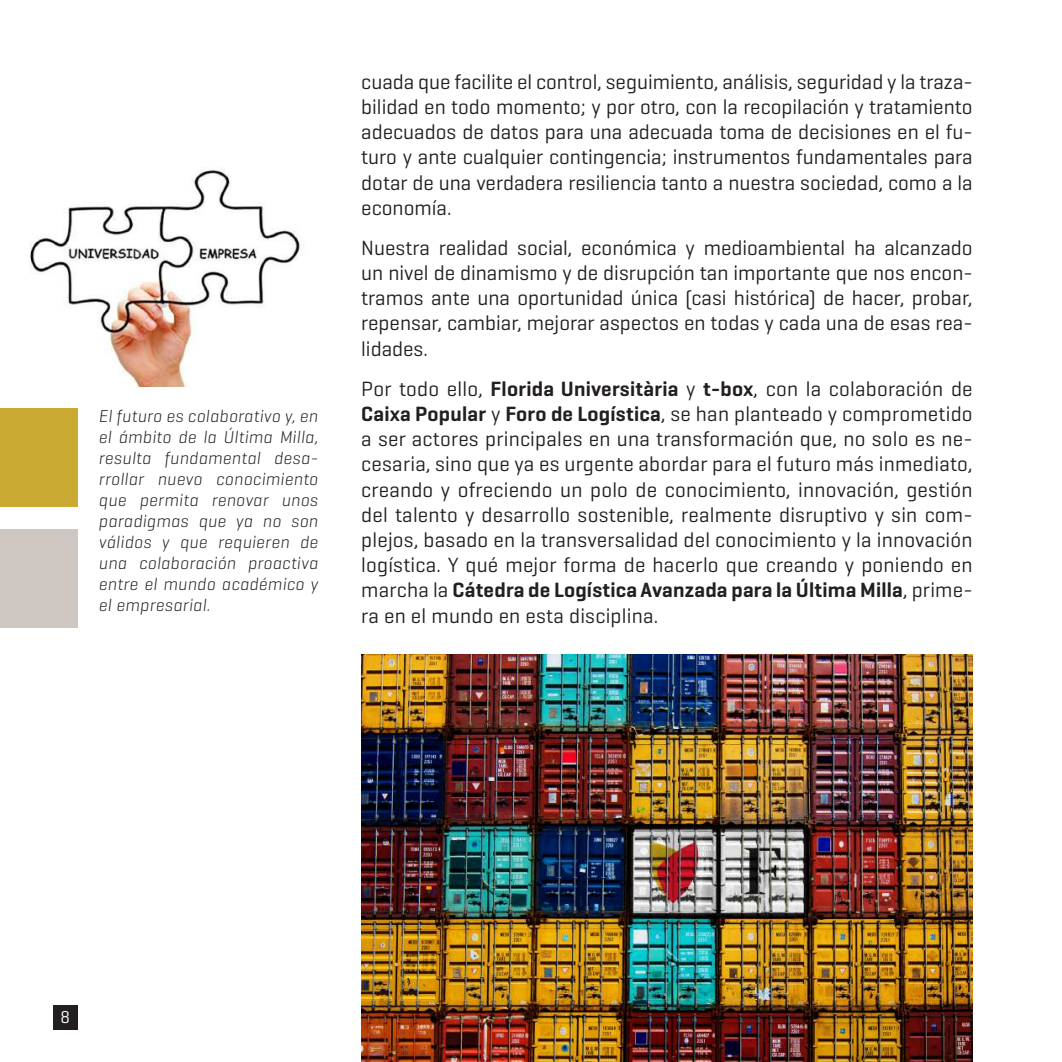
<style>
.page{position:relative;width:1062px;height:1062px;background:#fff}
.page>*{position:absolute;margin:0;border:0;box-sizing:border-box;transform-origin:0 0}
.t1{font:21px/25.2px "Geogrotesque";color:#231f20;text-align:justify}
.t2{font:italic 300 17.5px/21px "Geogrotesque";letter-spacing:.02em;color:#231f20;text-align:justify}
.t3{font:17.5px "Geogrotesque";color:#fff}
.s1{font-weight:600}
</style>
<div class="page">
<div style="left:53px;top:1005px;width:25px;height:25px;background:#231f20"></div>
<img style="left:361px;top:654px;width:611px;height:408px">
<img style="left:29px;top:170px;width:271px;height:217px">
<div style="left:0;top:408px;width:78px;height:99px;background:#caaa32"></div>
<div style="left:0;top:529px;width:78px;height:99px;background:#cdc6c1"></div>
<p class="t2" style="left:99px;top:404px;width:221px">El futuro es colaborativo y, en el ámbito de la Última Milla, resulta fundamental desa&shy;rrollar nuevo conocimiento que permita renovar unos paradigmas que ya no son válidos y que requieren de una colaboración proactiva entre el mundo académico y el empresarial.</p>
<p class="t1" style="left:361px;top:68px;width:613px">cuada que facilite el control, seguimiento, análisis, seguridad y la traza&shy;bilidad en todo momento; y por otro, con la recopilación y tratamiento adecuados de datos para una adecuada toma de decisiones en el fu&shy;turo y ante cualquier contingencia; instrumentos fundamentales para dotar de una verdadera resiliencia tanto a nuestra sociedad, como a la economía.</p>
<p class="t1" style="left:361px;top:234px;width:613px">Nuestra realidad social, económica y medioambiental ha alcanzado un nivel de dinamismo y de disrupción tan importante que nos encon&shy;tramos ante una oportunidad única (casi histórica) de hacer, probar, repensar, cambiar, mejorar aspectos en todas y cada una de esas rea&shy;lidades.</p>
<p class="t1" style="left:361px;top:375px;width:613px">Por todo ello, <span class="s1">Florida Universitària</span> y <span class="s1">t-box</span>, con la colaboración de <span class="s1">Caixa Popular</span> y <span class="s1">Foro de Logística</span>, se han planteado y comprometido a ser actores principales en una transformación que, no solo es ne&shy;cesaria, sino que ya es urgente abordar para el futuro más inmediato, creando y ofreciendo un polo de conocimiento, innovación, gestión del talento y desarrollo sostenible, realmente disruptivo y sin com&shy;plejos, basado en la transversalidad del conocimiento y la innovación logística. Y qué mejor forma de hacerlo que creando y poniendo en marcha la <span class="s1">Cátedra de Logística Avanzada para la Última Milla</span>, prime&shy;ra en el mundo en esta disciplina.</p>
<p class="t3" style="left:61px;top:1006px;width:11px">8</p>
</div>
